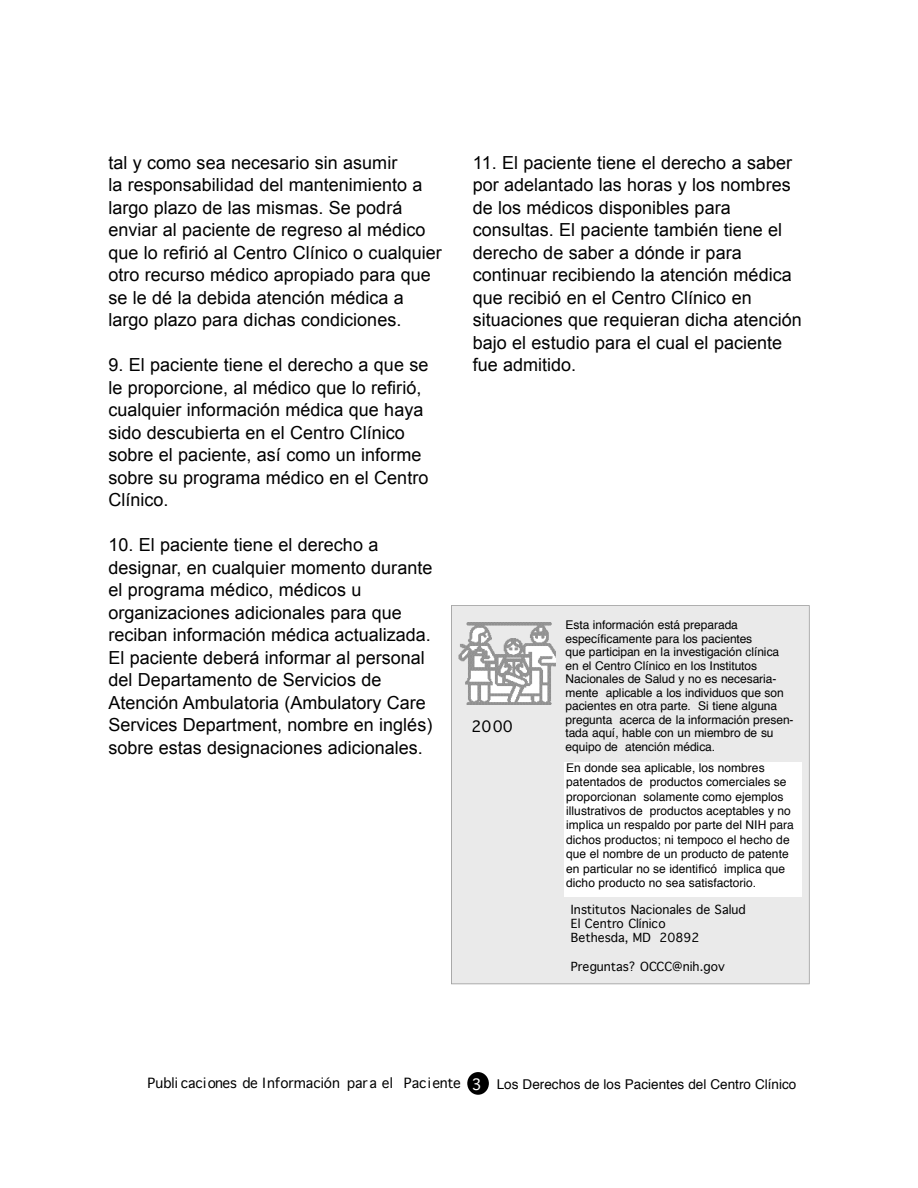
<style>
.page{position:relative;width:918px;height:1188px;background:#fff}
.page>*{position:absolute;margin:0;border:0;box-sizing:border-box;transform-origin:0 0}
.t1{font:18px/22.5px "Arial";color:#000}
.t2{font:15px "Geneva";color:#000}
.t3{font:13.5px "Helvetica";color:#000}
.t4{font:12px/13.5px "Helvetica";color:#000}
.t5{font:12px/14.4px "Geneva";color:#000}
.s1{font-family:"Geneva"}
.s2{font-family:"Geneva";font-size:15px;color:#fff}
</style>
<div class="page">
<div style="left:451px;top:605px;width:359px;height:379px;background:#eaeaea"></div>
<img style="left:458px;top:622px;width:97px;height:82px">
<div style="left:565px;top:762px;width:237px;height:135px;background:#fff"></div>
<svg style="left:467px;top:1072px;width:22px;height:23px"></svg>
<p class="t1" style="left:108px;top:151px;width:335px">tal y como sea necesario sin asumir<br>la responsabilidad del mantenimiento a largo plazo de las mismas. Se podrá enviar al paciente de regreso al médico que lo refirió al Centro Clínico o cualquier otro recurso médico apropiado para que se le dé la debida atención médica a largo plazo para dichas condiciones.</p>
<p class="t1" style="left:108px;top:354px;width:322px">9. El paciente tiene el derecho a que se le proporcione, al médico que lo refirió, cualquier información médica que haya sido descubierta en el Centro Clínico sobre el paciente, así como un informe sobre su programa médico en el Centro Clínico.</p>
<p class="t1" style="left:108px;top:534px;width:326px">10. El paciente tiene el derecho a designar, en cualquier momento durante el programa médico, médicos u organizaciones adicionales para que reciban información médica actualizada.<br>El paciente deberá informar al personal del Departamento de Servicios de Atención Ambulatoria (Ambulatory Care Services Department, nombre en inglés) sobre estas designaciones adicionales.</p>
<p class="t1" style="left:473px;top:151px;width:331px">11. El paciente tiene el derecho a saber por adelantado las horas y los nombres de los médicos disponibles para consultas. El paciente también tiene el derecho de saber a dónde ir para continuar recibiendo la atención médica que recibió en el Centro Clínico en situaciones que requieran dicha atención bajo el estudio para el cual el paciente fue admitido.</p>
<p class="t2" style="left:472px;top:717px;width:43px">2000</p>
<p class="t4" style="left:566px;top:619px;width:229px">Esta información está preparada específicamente para los pacientes<br>que participan en la investigación clínica en el Centro Clínico en los Institutos Nacionales de Salud y no es necesaria&shy;mente aplicable a los individuos que son pacientes en otra parte. Si tiene alguna pregunta acerca de la información presen&shy;tada aquí, hable con un miembro de su equipo de atención médica.</p>
<p class="t4" style="left:566px;top:761px;width:229px;line-height:14.4px">En donde sea aplicable, los nombres patentados de productos comerciales se proporcionan solamente como ejemplos illustrativos de productos aceptables y no implica un respaldo por parte del NIH para dichos productos; ni tempoco el hecho de que el nombre de un producto de patente en particular no se identificó implica que dicho producto no sea satisfactorio.</p>
<p class="t5" style="left:571px;top:902px;width:176px">Institutos Nacionales de Salud<br>El Centro Clínico<br>Bethesda, MD 20892</p>
<p class="t5" style="left:571px;top:960px;width:155px">Preguntas? OCCC@nih.gov</p>
<p class="t3" style="left:148px;top:1079px;width:650px"><span class="s1">Publi caciones de Información para el Paciente</span> <span class="s2">3</span> Los Derechos de los Pacientes del Centro Clínico</p>
</div>
